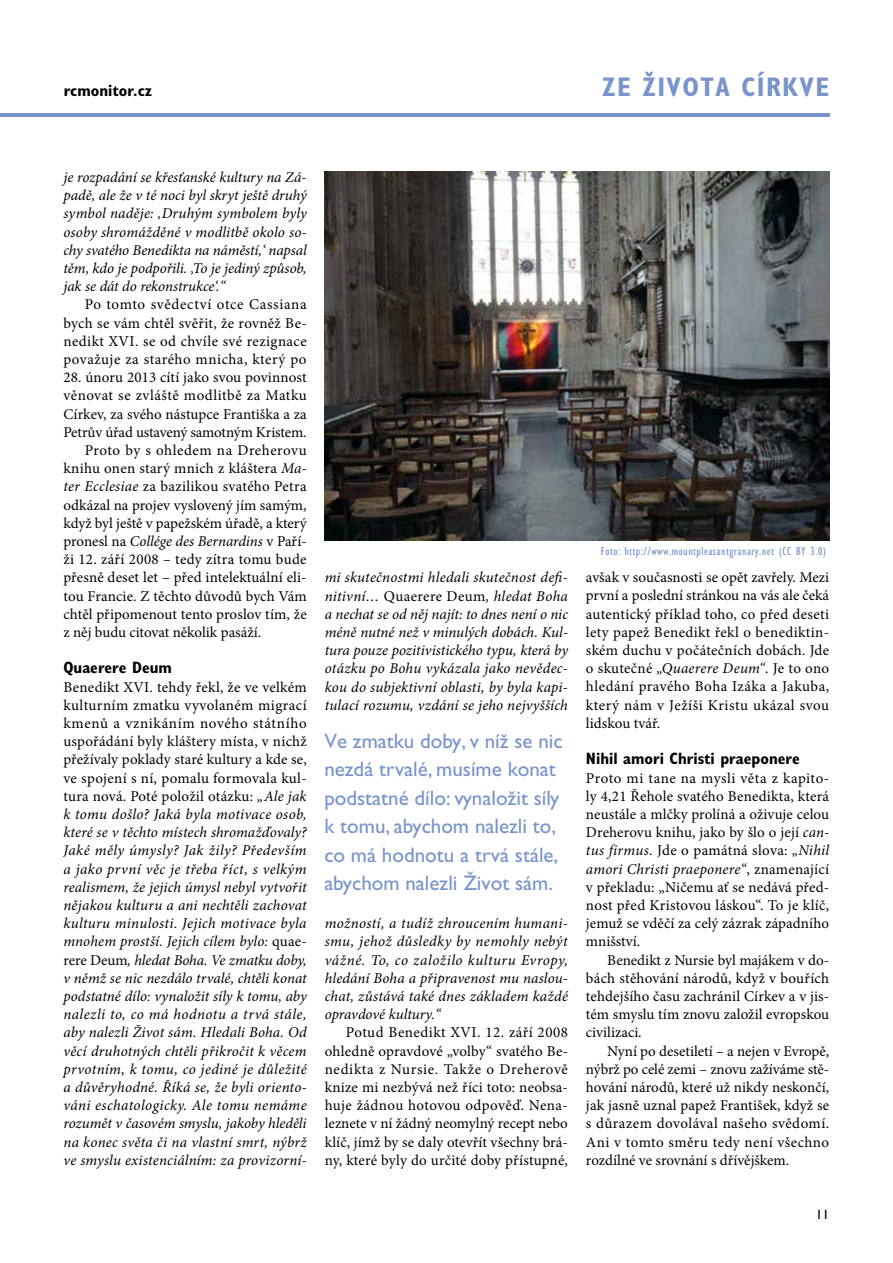
<style>
.page{position:relative;width:893px;height:1263px;background:#fff}
.page>*{position:absolute;margin:0;border:0;box-sizing:border-box;transform-origin:0 0}
.t1{font:700 condensed 27px "Gill Sans Std";letter-spacing:.05em;color:#7993cb}
.t2{font:21px/28.5px "Gill Sans Std";color:#7993cb}
.t3{font:700 condensed 16.5px "Gill Sans Std";color:#000}
.t4{font:15px/18.1px "Minion Pro";letter-spacing:.01em;color:#000;text-align:justify}
.t5{font:italic 15px/18.1px "Minion Pro";letter-spacing:.005em;color:#000;text-align:justify}
.t6{font:15px "Minion Pro";letter-spacing:.035em;color:#000}
.t7{font:15px "Minion Pro";letter-spacing:-.01em;color:#000}
.t8{font:13.5px "Gill Sans Std";color:#000}
.t9{font:condensed 12px "Gill Sans Std";letter-spacing:.05em;color:#7993cb}
.s1{font-style:italic}
.s2{font-style:normal}
</style>
<div class="page">
<hr style="left:0;top:113px;width:829px;height:4px;background:#7993cb">
<img style="left:325px;top:172px;width:504px;height:368px">
<p class="t3" style="left:64px;top:81px;width:90px">rcmonitor.cz</p>
<h1 class="t1" style="left:602px;top:71px;width:228px">ZE ŽIVOTA CÍRKVE</h1>
<p class="t5" style="left:63px;top:168px;width:245px">je rozpadání se křesťanské kultury na Zá&shy;padě, ale že v té noci byl skryt ještě druhý symbol naděje: ‚Druhým symbolem byly osoby shromážděné v modlitbě okolo so&shy;chy svatého Benedikta na náměstí,‘ napsal těm, kdo je podpořili. ‚To je jediný způsob, jak se dát do rekonstrukce‘.“</p>
<p class="t4" style="left:63px;top:296px;width:245px;text-indent:21px">Po tomto svědectví otce Cassiana bych se vám chtěl svěřit, že rovněž Be&shy;nedikt XVI. se od chvíle své rezignace považuje za starého mnicha, který po</p>
<p class="t4" style="left:63px;top:368px;width:245px">28. únoru 2013 cítí jako svou povinnost</p>
<p class="t6" style="left:63px;top:385px;width:245px">věnovat se zvláště modlitbě za Matku</p>
<p class="t4" style="left:63px;top:405px;width:245px">Církev, za svého nástupce Františka a za</p>
<p class="t7" style="left:63px;top:422px;width:245px">Petrův úřad ustavený samotným Kristem.</p>
<p class="t6" style="left:85px;top:440px;width:223px">Proto by s ohledem na Dreherovu</p>
<p class="t4" style="left:63px;top:459px;width:245px">knihu onen starý mnich z kláštera <span class="s1">Ma-</span></p>
<p class="t4" style="left:63px;top:478px;width:245px"><span class="s1">ter Ecclesiae</span> za bazilikou svatého Petra</p>
<p class="t4" style="left:63px;top:496px;width:245px">odkázal na projev vyslovený jím samým,</p>
<p class="t4" style="left:63px;top:514px;width:245px">když byl ještě v papežském úřadě, a který</p>
<p class="t5" style="left:63px;top:532px;width:245px"><span class="s2">pronesl na</span> Collége des Bernardins <span class="s2">v Paří-</span></p>
<p class="t4" style="left:63px;top:550px;width:245px">ži 12. září 2008 – tedy zítra tomu bude</p>
<p class="t4" style="left:63px;top:568px;width:245px">přesně deset let – před intelektuální eli-</p>
<p class="t4" style="left:63px;top:587px;width:245px">tou Francie. Z těchto důvodů bych Vám</p>
<p class="t4" style="left:63px;top:605px;width:245px">chtěl připomenout tento proslov tím, že</p>
<p class="t4" style="left:63px;top:623px;width:199px">z něj budu citovat několik pasáží.</p>
<p class="t3" style="left:63px;top:658px;width:110px">Quaerere Deum</p>
<p class="t5" style="left:63px;top:678px;width:245px"><span class="s2">Benedikt XVI. tehdy řekl, že ve velkém kulturním zmatku vyvolaném migrací kmenů a vznikáním nového státního uspořádání byly kláštery místa, v nichž přežívaly poklady staré kultury a kde se, ve spojení s ní, pomalu formovala kul&shy;tura nová. Poté položil otázku:</span> „Ale jak k tomu došlo? Jaká byla motivace osob, které se v těchto místech shromažďovaly?<br>Jaké měly úmysly? Jak žily? Především a jako první věc je třeba říct, s velkým realismem, že jejich úmysl nebyl vytvořit nějakou kulturu a ani nechtěli zachovat kulturu minulosti. Jejich motivace byla mnohem prostší. Jejich cílem bylo: <span class="s2">quae&shy;rere Deum</span>, hledat Boha. Ve zmatku doby, v němž se nic nezdálo trvalé, chtěli konat podstatné dílo: vynaložit síly k tomu, aby nalezli to, co má hodnotu a trvá stále, aby nalezli Život sám. Hledali Boha. Od věcí druhotných chtěli přikročit k věcem prvotním, k tomu, co jediné je důležité a důvěryhodné. Říká se, že byli oriento&shy;váni eschatologicky. Ale tomu nemáme rozumět v časovém smyslu, jakoby hleděli na konec světa či na vlastní smrt, nýbrž ve smyslu existenciálním: za provizorní-</p>
<p class="t5" style="left:325px;top:568px;width:245px">mi skutečnostmi hledali skutečnost defi&shy;nitivní… <span class="s2">Quaerere Deum</span>, hledat Boha a nechat se od něj najít: to dnes není o nic méně nutné než v minulých dobách. Kul&shy;tura pouze pozitivistického typu, která by otázku po Bohu vykázala jako nevědec&shy;kou do subjektivní oblasti, by byla kapi&shy;tulací rozumu, vzdání se jeho nejvyšších</p>
<h2 class="t2" style="left:324px;top:727px;width:240px">Ve zmatku doby, v níž se nic nezdá trvalé, musíme konat podstatné dílo: vynaložit síly k tomu, abychom nalezli to, co má hodnotu a trvá stále, abychom nalezli Život sám.</h2>
<p class="t5" style="left:325px;top:914px;width:245px">možností, a tudíž zhroucením humani&shy;smu, jehož důsledky by nemohly nebýt vážné. To, co založilo kulturu Evropy, hledání Boha a připravenost mu naslou&shy;chat, zůstává také dnes základem každé opravdové kultury.“</p>
<p class="t4" style="left:325px;top:1023px;width:245px;text-indent:21px">Potud Benedikt XVI. 12. září 2008 ohledně opravdové „volby“ svatého Be&shy;nedikta z Nursie. Takže o Dreherově knize mi nezbývá než říci toto: neobsa&shy;huje žádnou hotovou odpověď. Nena&shy;leznete v ní žádný neomylný recept nebo klíč, jímž by se daly otevřít všechny brá&shy;ny, které byly do určité doby přístupné,</p>
<p class="t9" style="left:601px;top:544px;width:226px">Foto: http://www.mountpleasantgranary.net (CC BY 3.0)</p>
<p class="t4" style="left:586px;top:568px;width:245px">avšak v současnosti se opět zavřely. Mezi první a poslední stránkou na vás ale čeká autentický příklad toho, co před deseti lety papež Benedikt řekl o benediktin&shy;ském duchu v počátečních dobách. Jde o skutečné <span class="s1">„Quaerere Deum“</span>. Je to ono hledání pravého Boha Izáka a Jakuba, který nám v Ježíši Kristu ukázal svou lidskou tvář.</p>
<p class="t3" style="left:586px;top:749px;width:215px">Nihil amori Christi praeponere</p>
<p class="t4" style="left:586px;top:769px;width:245px">Proto mi tane na mysli věta z kapito&shy;ly 4,21 Řehole svatého Benedikta, která neustále a mlčky prolíná a oživuje celou Dreherovu knihu, jako by šlo o její <span class="s1">can&shy;tus firmus</span>. Jde o památná slova: <span class="s1">„Nihil amori Christi praeponere“</span>, znamenající v překladu: „Ničemu ať se nedává před&shy;nost před Kristovou láskou“. To je klíč, jemuž se vděčí za celý zázrak západního mnišství.</p>
<p class="t4" style="left:586px;top:951px;width:245px;text-indent:21px">Benedikt z Nursie byl majákem v do&shy;bách stěhování národů, když v bouřích tehdejšího času zachránil Církev a v jis&shy;tém smyslu tím znovu založil evropskou civilizaci.</p>
<p class="t4" style="left:586px;top:1042px;width:245px;text-indent:21px">Nyní po desetiletí – a nejen v Evropě, nýbrž po celé zemi – znovu zažíváme stě&shy;hování národů, které už nikdy neskončí, jak jasně uznal papež František, když se s důrazem dovolával našeho svědomí.<br>Ani v tomto směru tedy není všechno rozdílné ve srovnání s dřívějškem.</p>
<p class="t8" style="left:816px;top:1207px;width:15px">11</p>
</div>
